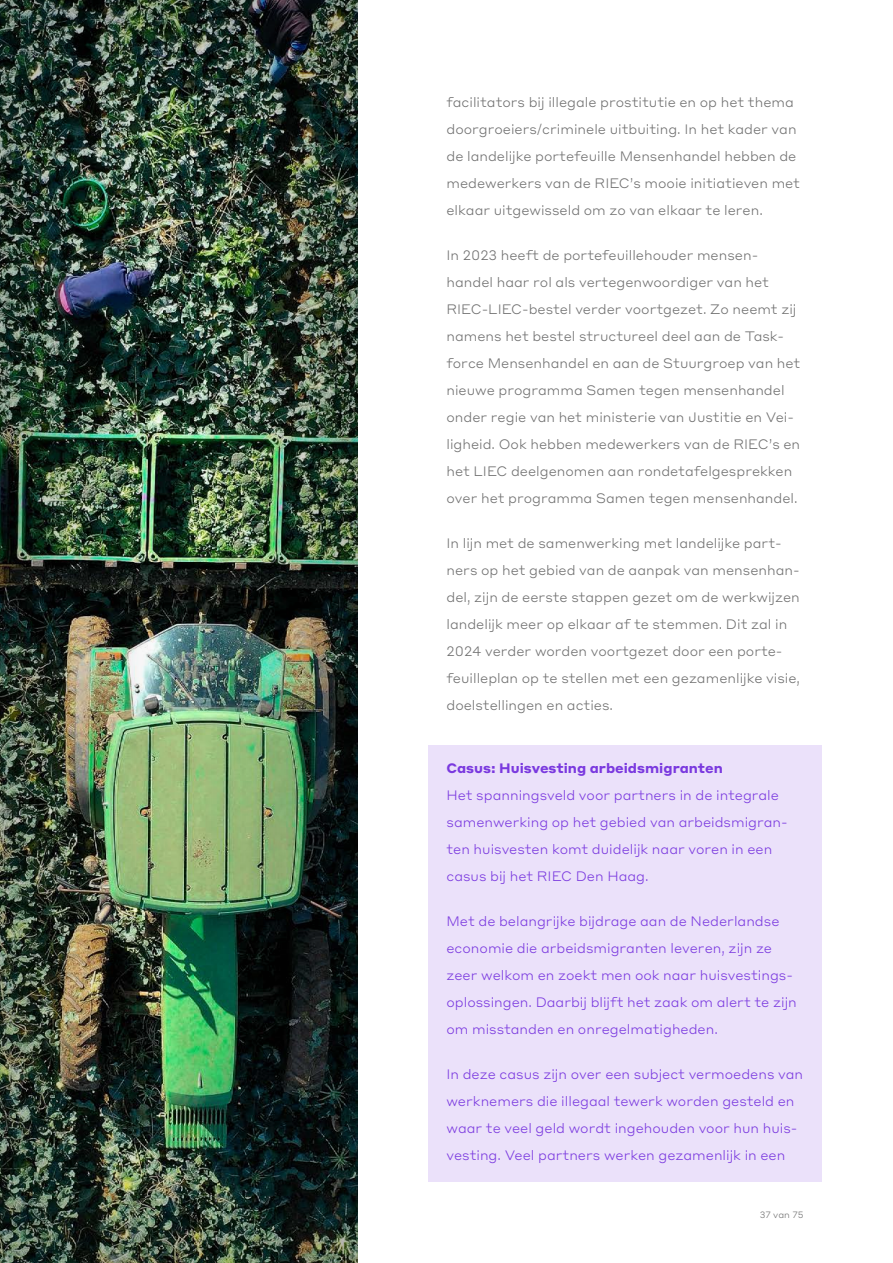
<style>
.page{position:relative;width:893px;height:1263px;background:#fff}
.page>*{position:absolute;margin:0;border:0;box-sizing:border-box;transform-origin:0 0}
.P_Body_Tekstgrijs{font:300 13.5px/27px "Styrene ALC";color:#6f6f6f}
.P_Kader_Body_Begin_Midden{font:300 13.5px/27px "Styrene ALC";color:#7a39df}
.P_Kader_Body_Afsluiting{font:300 13.5px/27px "Styrene ALC";color:#7a39df}
.H4_Kader_Kop{font:700 13.5px "Styrene ALC";color:#7a39df}
.t1{font:300 9px "Styrene ALC";letter-spacing:-.005em;color:#6f6f6f}
</style>
<div class="page">
<div style="left:428px;top:745px;width:394px;height:49px;background:#ebe1fa"></div>
<div style="left:428px;top:772px;width:394px;height:130px;background:#ebe1fa"></div>
<div style="left:428px;top:898px;width:394px;height:157px;background:#ebe1fa"></div>
<div style="left:428px;top:1051px;width:394px;height:130px;background:#ebe1fa"></div>
<div style="left:0;top:0;width:359px;height:1263px;background:#000;opacity:.3"></div>
<p class="P_Body_Tekstgrijs" style="left:446px;top:88px;width:355px">facilitators bij illegale prostitutie en op het thema doorgroeiers/criminele uitbuiting. In het kader van de landelijke portefeuille Mensenhandel hebben de medewerkers van de RIEC’s mooie initiatieven met elkaar uitgewisseld om zo van elkaar te leren.</p>
<p class="P_Body_Tekstgrijs" style="left:446px;top:241px;width:355px">In 2023 heeft de portefeuillehouder mensen&shy;handel haar rol als vertegenwoordiger van het RIEC-LIEC-bestel verder voortgezet. Zo neemt zij namens het bestel structureel deel aan de Task&shy;force Mensenhandel en aan de Stuurgroep van het nieuwe programma Samen tegen mensenhandel onder regie van het ministerie van Justitie en Vei&shy;ligheid. Ook hebben medewerkers van de RIEC’s en het LIEC deelgenomen aan rondetafelgesprekken over het programma Samen tegen mensenhandel.</p>
<p class="P_Body_Tekstgrijs" style="left:446px;top:529px;width:355px">In lijn met de samenwerking met landelijke part&shy;ners op het gebied van de aanpak van mensenhan&shy;del, zijn de eerste stappen gezet om de werkwijzen landelijk meer op elkaar af te stemmen. Dit zal in 2024 verder worden voortgezet door een porte&shy;feuilleplan op te stellen met een gezamenlijke visie, doelstellingen en acties.</p>
<h4 class="H4_Kader_Kop" style="left:446px;top:757px;width:278px">Casus: Huisvesting arbeidsmigranten</h4>
<p class="P_Kader_Body_Begin_Midden" style="left:446px;top:781px;width:343px">Het spanningsveld voor partners in de integrale samenwerking op het gebied van arbeidsmigran&shy;ten huisvesten komt duidelijk naar voren in een casus bij het RIEC Den Haag.</p>
<p class="P_Kader_Body_Begin_Midden" style="left:446px;top:907px;width:352px">Met de belangrijke bijdrage aan de Nederlandse economie die arbeidsmigranten leveren, zijn ze zeer welkom en zoekt men ook naar huisvestings&shy;oplossingen. Daarbij blijft het zaak om alert te zijn om misstanden en onregelmatigheden.</p>
<p class="P_Kader_Body_Afsluiting" style="left:446px;top:1060px;width:358px">In deze casus zijn over een subject vermoedens van werknemers die illegaal tewerk worden gesteld en waar te veel geld wordt ingehouden voor hun huis&shy;vesting. Veel partners werken gezamenlijk in een</p>
<p class="t1" style="left:760px;top:1207px;width:46px">37 van 75</p>
</div>
